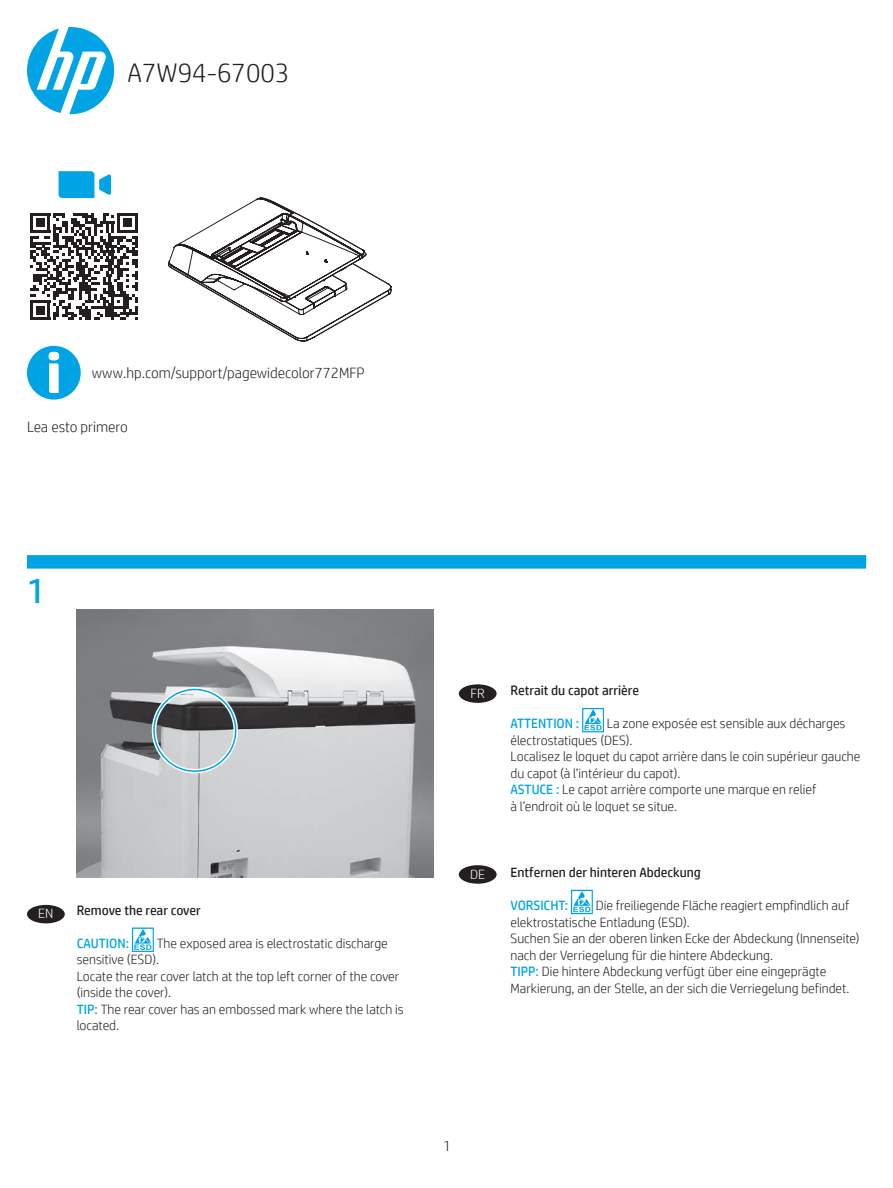
<style>
.page{position:relative;width:893px;height:1188px;background:#fff}
.page>*{position:absolute;margin:0;border:0;box-sizing:border-box;transform-origin:0 0}
.t1{font:36px "HP Simplified";color:#00a4e4}
.t2{font:300 27px "HP Simplified";color:#231f20}
.t3{font:300 15px "HP Simplified";color:#231f20}
.t4{font:300 13.5px/16.5px "HP Simplified";color:#231f20}
.t5{font:13.5px "HP Simplified";color:#231f20}
.t6{font:13.5px "HP Simplified";letter-spacing:-.005em;color:#00a4e4}
.t7{font:300 13.5px "HP Simplified";color:#fff}
.s1{font-weight:400;color:#00a4e4}
</style>
<div class="page">
<svg style="left:27px;top:27px;width:87px;height:87px"></svg>
<svg style="left:59px;top:171px;width:52px;height:27px"></svg>
<div style="left:27px;top:555px;width:839px;height:14px;background:#00a4e4"></div>
<img style="left:77px;top:610px;width:356px;height:267px">
<div style="left:152px;top:687px;width:86px;height:86px;border:4px solid #fff;border-radius:50%"></div>
<div style="left:153px;top:689px;width:83px;height:83px;border:2px solid #00a4e4;border-radius:50%"></div>
<svg style="left:30px;top:213px;width:108px;height:107px"></svg>
<hr style="left:117px;top:213px;width:21px;height:3px;background:#231f20">
<svg style="left:168px;top:198px;width:223px;height:143px"></svg>
<div style="left:27px;top:905px;width:38px;height:18px;background:#231f20;border-radius:50%"></div>
<svg style="left:132px;top:928px;width:22px;height:24px"></svg>
<div style="left:459px;top:684px;width:38px;height:19px;background:#231f20;border-radius:50%"></div>
<svg style="left:582px;top:708px;width:22px;height:24px"></svg>
<div style="left:459px;top:865px;width:38px;height:19px;background:#231f20;border-radius:50%"></div>
<svg style="left:571px;top:890px;width:22px;height:24px"></svg>
<svg style="left:27px;top:346px;width:54px;height:54px"></svg>
<h2 class="t2" style="left:128px;top:55px;width:163px">A7W94-67003</h2>
<p class="t3" style="left:92px;top:362px;width:274px">www.hp.com/support/pagewidecolor772MFP</p>
<p class="t3" style="left:27px;top:417px;width:103px">Lea esto primero</p>
<h1 class="t1" style="left:27px;top:567px;width:21px">1</h1>
<p class="t7" style="left:38px;top:905px;width:17px">EN</p>
<p class="t5" style="left:77px;top:901px;width:126px">Remove the rear cover</p>
<p class="t6" style="left:77px;top:934px;width:54px">CAUTION:</p>
<p class="t4" style="left:77px;top:935px;width:329px;text-indent:80px">The exposed area is electrostatic discharge sensitive (ESD).<br>Locate the rear cover latch at the top left corner of the cover (inside the cover).<br><span class="s1">TIP:</span> The rear cover has an embossed mark where the latch is located.</p>
<p class="t7" style="left:471px;top:684px;width:16px">FR</p>
<p class="t5" style="left:511px;top:682px;width:130px">Retrait du capot arrière</p>
<p class="t6" style="left:511px;top:715px;width:70px">ATTENTION :</p>
<p class="t4" style="left:511px;top:715px;width:351px;text-indent:96px">La zone exposée est sensible aux décharges électrostatiques (DES).<br>Localisez le loquet du capot arrière dans le coin supérieur gauche du capot (à l’intérieur du capot).<br><span class="s1">ASTUCE :</span> Le capot arrière comporte une marque en relief<br>à l’endroit où le loquet se situe.</p>
<p class="t7" style="left:470px;top:865px;width:17px">DE</p>
<p class="t5" style="left:511px;top:864px;width:192px">Entfernen der hinteren Abdeckung</p>
<p class="t6" style="left:511px;top:897px;width:59px">VORSICHT:</p>
<p class="t4" style="left:511px;top:897px;width:351px;text-indent:85px">Die freiliegende Fläche reagiert empfindlich auf elektrostatische Entladung (ESD).<br>Suchen Sie an der oberen linken Ecke der Abdeckung (Innenseite) nach der Verriegelung für die hintere Abdeckung.<br><span class="s1">TIPP:</span> Die hintere Abdeckung verfügt über eine eingeprägte Markierung, an der Stelle, an der sich die Verriegelung befindet.</p>
<p class="t3" style="left:443px;top:1136px;width:10px">1</p>
</div>
